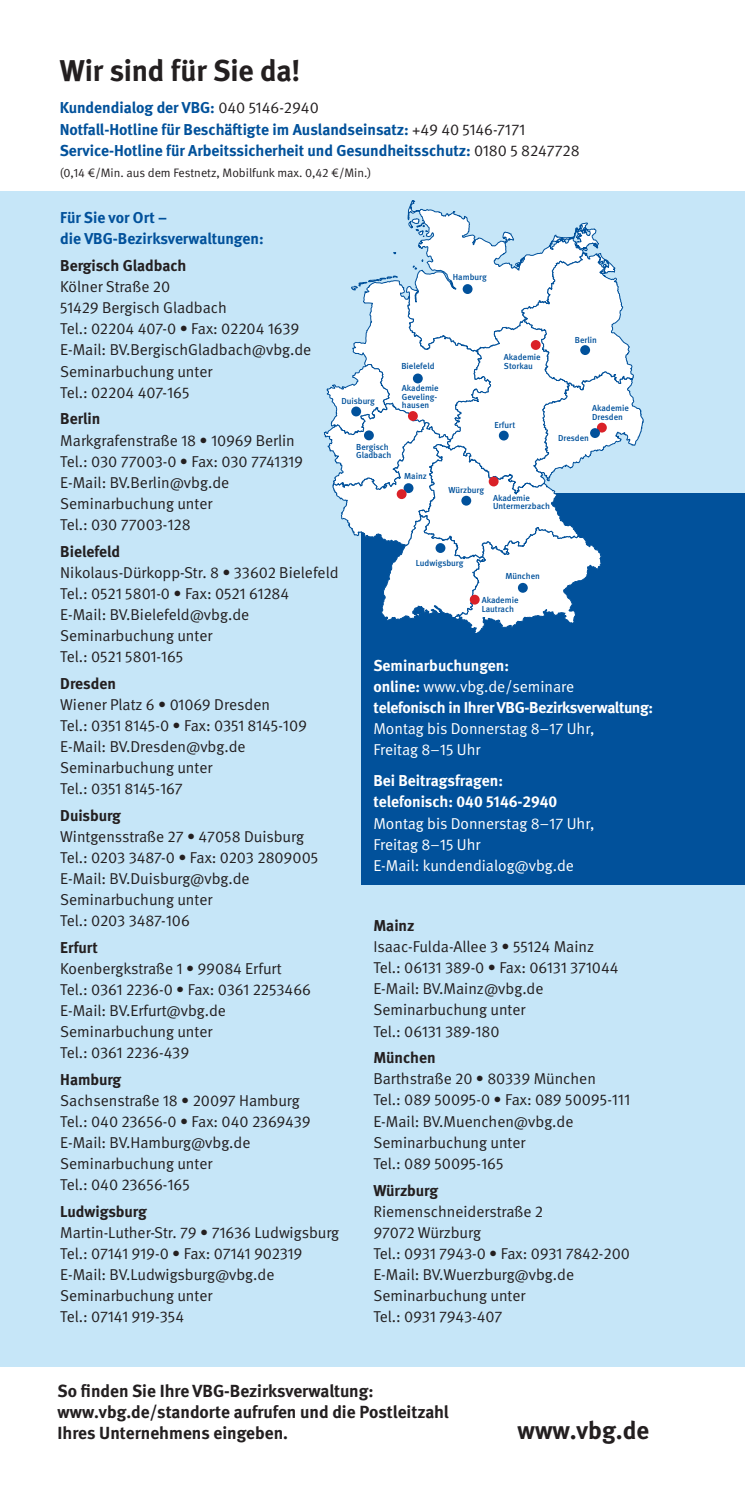
<style>
.page{position:relative;width:745px;height:1489px;background:#fff}
.page>*{position:absolute;margin:0;border:0;box-sizing:border-box;transform-origin:0 0}
.t1{font:700 30px "DGUV Meta";letter-spacing:-.01em;color:#231f20}
.t2{font:700 25px "DGUV Meta";color:#231f20}
.t3{font:700 17.5px/21px "DGUV Meta";color:#231f20}
.t4{font:15.75px/21px "DGUV Meta";color:#231f20}
.t5{font:700 15.75px/21px "DGUV Meta";color:#01519b}
.t6{font:700 15.75px/21px "DGUV Meta";letter-spacing:-.01em;color:#fff}
.t7{font:15.75px/21px "DGUV Meta";color:#fff}
.t8{font:700 15.75px "DGUV Meta";color:#231f20}
.t9{font:12.25px "DGUV Meta";color:#231f20}
.t10{font:500 8.75px/8.8px "DGUV Meta";color:#01519b}
.s1{font-weight:400;color:#231f20}
.s2{font-weight:400}
</style>
<div class="page">
<img style="left:744px;top:191px;width:1px;height:723px">
<hr style="left:744px;top:974px;width:1px;height:392px;background:#01519b">
<svg style="left:744px;top:914px;width:1px;height:60px"></svg>
<div style="left:0;top:191px;width:744px;height:1175px;background:#c6e6f8"></div>
<div style="left:361px;top:493px;width:383px;height:391px;background:#01519b"></div>
<svg style="left:323px;top:200px;width:320px;height:433px"></svg>
<div style="left:517px;top:583px;width:10px;height:9px;background:#01519b;border-radius:50%"></div>
<svg style="left:469px;top:594px;width:10px;height:10px"></svg>
<div style="left:435px;top:543px;width:10px;height:10px;background:#01519b;border-radius:50%"></div>
<div style="left:403px;top:483px;width:10px;height:10px;background:#01519b;border-radius:50%"></div>
<div style="left:407px;top:411px;width:10px;height:10px;background:#da2128;border-radius:50%"></div>
<div style="left:461px;top:496px;width:10px;height:9px;background:#01519b;border-radius:50%"></div>
<div style="left:488px;top:476px;width:10px;height:10px;background:#da2128;border-radius:50%"></div>
<svg style="left:596px;top:422px;width:10px;height:10px"></svg>
<div style="left:580px;top:345px;width:9px;height:10px;background:#01519b;border-radius:50%"></div>
<div style="left:530px;top:340px;width:10px;height:10px;background:#da2128;border-radius:50%"></div>
<div style="left:462px;top:284px;width:10px;height:10px;background:#01519b;border-radius:50%"></div>
<svg style="left:412px;top:373px;width:10px;height:10px"></svg>
<div style="left:351px;top:406px;width:10px;height:10px;background:#01519b;border-radius:50%"></div>
<div style="left:364px;top:430px;width:9px;height:10px;background:#01519b;border-radius:50%"></div>
<div style="left:498px;top:430px;width:10px;height:10px;background:#01519b;border-radius:50%"></div>
<svg style="left:589px;top:428px;width:10px;height:10px"></svg>
<div style="left:396px;top:489px;width:10px;height:10px;background:#da2128;border-radius:50%"></div>
<h1 class="t1" style="left:60px;top:59px;width:242px">Wir sind für Sie da!</h1>
<p class="t5" style="left:60px;top:99px;width:521px">Kundendialog der VBG: <span class="s1">040 5146-2940<br></span>Notfall-Hotline für Beschäftigte im Auslandseinsatz: <span class="s1">+49 40 5146-7171<br></span>Service-Hotline für Arbeitssicherheit und Gesundheitsschutz: <span class="s1">0180 5 8247728</span></p>
<p class="t9" style="left:60px;top:168px;width:313px">(0,14 €/Min. aus dem Festnetz, Mobilfunk max. 0,42 €/Min.)</p>
<p class="t5" style="left:60px;top:208px;width:205px">Für Sie vor Ort –<br>die VBG-Bezirksverwaltungen:</p>
<p class="t8" style="left:60px;top:260px;width:128px">Bergisch Gladbach</p>
<p class="t4" style="left:60px;top:277px;width:252px">Kölner Straße 20<br>51429 Bergisch Gladbach<br>Tel.: 02204 407-0 • Fax: 02204 1639<br>E-Mail: BV.BergischGladbach@vbg.de<br>Seminarbuchung unter<br>Tel.: 02204 407-165</p>
<p class="t8" style="left:60px;top:413px;width:42px">Berlin</p>
<p class="t4" style="left:60px;top:430px;width:244px">Markgrafenstraße 18 • 10969 Berlin<br>Tel.: 030 77003-0 • Fax: 030 7741319<br>E-Mail: BV.Berlin@vbg.de<br>Seminarbuchung unter<br>Tel.: 030 77003-128</p>
<p class="t8" style="left:60px;top:545px;width:61px">Bielefeld</p>
<p class="t4" style="left:60px;top:563px;width:279px">Nikolaus-Dürkopp-Str. 8 • 33602 Bielefeld<br>Tel.: 0521 5801-0 • Fax: 0521 61284<br>E-Mail: BV.Bielefeld@vbg.de<br>Seminarbuchung unter<br>Tel.: 0521 5801-165</p>
<p class="t8" style="left:60px;top:677px;width:57px">Dresden</p>
<p class="t4" style="left:60px;top:695px;width:248px">Wiener Platz 6 • 01069 Dresden<br>Tel.: 0351 8145-0 • Fax: 0351 8145-109<br>E-Mail: BV.Dresden@vbg.de<br>Seminarbuchung unter<br>Tel.: 0351 8145-167</p>
<p class="t8" style="left:60px;top:809px;width:62px">Duisburg</p>
<p class="t4" style="left:60px;top:827px;width:259px">Wintgensstraße 27 • 47058 Duisburg<br>Tel.: 0203 3487-0 • Fax: 0203 2809005<br>E-Mail: BV.Duisburg@vbg.de<br>Seminarbuchung unter<br>Tel.: 0203 3487-106</p>
<p class="t8" style="left:60px;top:941px;width:39px">Erfurt</p>
<p class="t4" style="left:60px;top:959px;width:252px">Koenbergkstraße 1 • 99084 Erfurt<br>Tel.: 0361 2236-0 • Fax: 0361 2253466<br>E-Mail: BV.Erfurt@vbg.de<br>Seminarbuchung unter<br>Tel.: 0361 2236-439</p>
<p class="t8" style="left:60px;top:1073px;width:62px">Hamburg</p>
<p class="t4" style="left:60px;top:1090px;width:252px">Sachsenstraße 18 • 20097 Hamburg<br>Tel.: 040 23656-0 • Fax: 040 2369439<br>E-Mail: BV.Hamburg@vbg.de<br>Seminarbuchung unter<br>Tel.: 040 23656-165</p>
<p class="t8" style="left:60px;top:1205px;width:88px">Ludwigsburg</p>
<p class="t4" style="left:60px;top:1222px;width:280px">Martin-Luther-Str. 79 • 71636 Ludwigsburg<br>Tel.: 07141 919-0 • Fax: 07141 902319<br>E-Mail: BV.Ludwigsburg@vbg.de<br>Seminarbuchung unter<br>Tel.: 07141 919-354</p>
<p class="t10" style="left:452px;top:273px;width:35px">Hamburg</p>
<p class="t10" style="left:574px;top:336px;width:24px">Berlin</p>
<p class="t10" style="left:503px;top:353px;width:38px">Akademie<br>Storkau</p>
<p class="t10" style="left:401px;top:362px;width:35px">Bielefeld</p>
<p class="t10" style="left:401px;top:384px;width:38px">Akademie<br>Geveling&shy;hausen</p>
<p class="t10" style="left:341px;top:397px;width:35px">Duisburg</p>
<p class="t10" style="left:591px;top:405px;width:38px">Akademie<br>Dresden</p>
<p class="t10" style="left:494px;top:421px;width:22px">Erfurt</p>
<p class="t10" style="left:557px;top:434px;width:32px">Dresden</p>
<p class="t10" style="left:356px;top:443px;width:37px">Bergisch<br>Gladbach</p>
<p class="t10" style="left:404px;top:472px;width:24px">Mainz</p>
<p class="t10" style="left:448px;top:486px;width:37px">Würzburg</p>
<p class="t10" style="left:492px;top:494px;width:58px">Akademie<br>Untermerzbach</p>
<p class="t10" style="left:415px;top:559px;width:49px">Ludwigsburg</p>
<p class="t10" style="left:505px;top:572px;width:36px">München</p>
<p class="t10" style="left:481px;top:596px;width:38px">Akademie<br>Lautrach</p>
<p class="t6" style="left:373px;top:656px;width:281px">Seminarbuchungen:<br>online: <span class="s2">www.vbg.de/seminare<br></span>telefonisch in Ihrer VBG-Bezirksverwaltung:</p>
<p class="t7" style="left:373px;top:719px;width:222px">Montag bis Donnerstag 8–17 Uhr,<br>Freitag 8–15 Uhr</p>
<p class="t6" style="left:373px;top:771px;width:185px">Bei Beitragsfragen: telefonisch: 040 5146-2940</p>
<p class="t7" style="left:373px;top:813px;width:222px">Montag bis Donnerstag 8–17 Uhr,<br>Freitag 8–15 Uhr<br>E-Mail: kundendialog@vbg.de</p>
<p class="t8" style="left:373px;top:919px;width:43px">Mainz</p>
<p class="t4" style="left:373px;top:937px;width:246px">Isaac-Fulda-Allee 3 • 55124 Mainz<br>Tel.: 06131 389-0 • Fax: 06131 371044<br>E-Mail: BV.Mainz@vbg.de<br>Seminarbuchung unter<br>Tel.: 06131 389-180</p>
<p class="t8" style="left:373px;top:1051px;width:64px">München</p>
<p class="t4" style="left:373px;top:1069px;width:258px">Barthstraße 20 • 80339 München<br>Tel.: 089 50095-0 • Fax: 089 50095-111<br>E-Mail: BV.Muenchen@vbg.de<br>Seminarbuchung unter<br>Tel.: 089 50095-165</p>
<p class="t8" style="left:373px;top:1184px;width:66px">Würzburg</p>
<p class="t4" style="left:373px;top:1201px;width:258px">Riemenschneiderstraße 2<br>97072 Würzburg<br>Tel.: 0931 7943-0 • Fax: 0931 7842-200<br>E-Mail: BV.Wuerzburg@vbg.de<br>Seminarbuchung unter<br>Tel.: 0931 7943-407</p>
<p class="t3" style="left:58px;top:1381px;width:392px">So finden Sie Ihre VBG-Bezirksverwaltung: www.vbg.de/standorte aufrufen und die Postleitzahl<br>Ihres Unternehmens eingeben.</p>
<h2 class="t2" style="left:517px;top:1420px;width:133px">www.vbg.de</h2>
</div>
